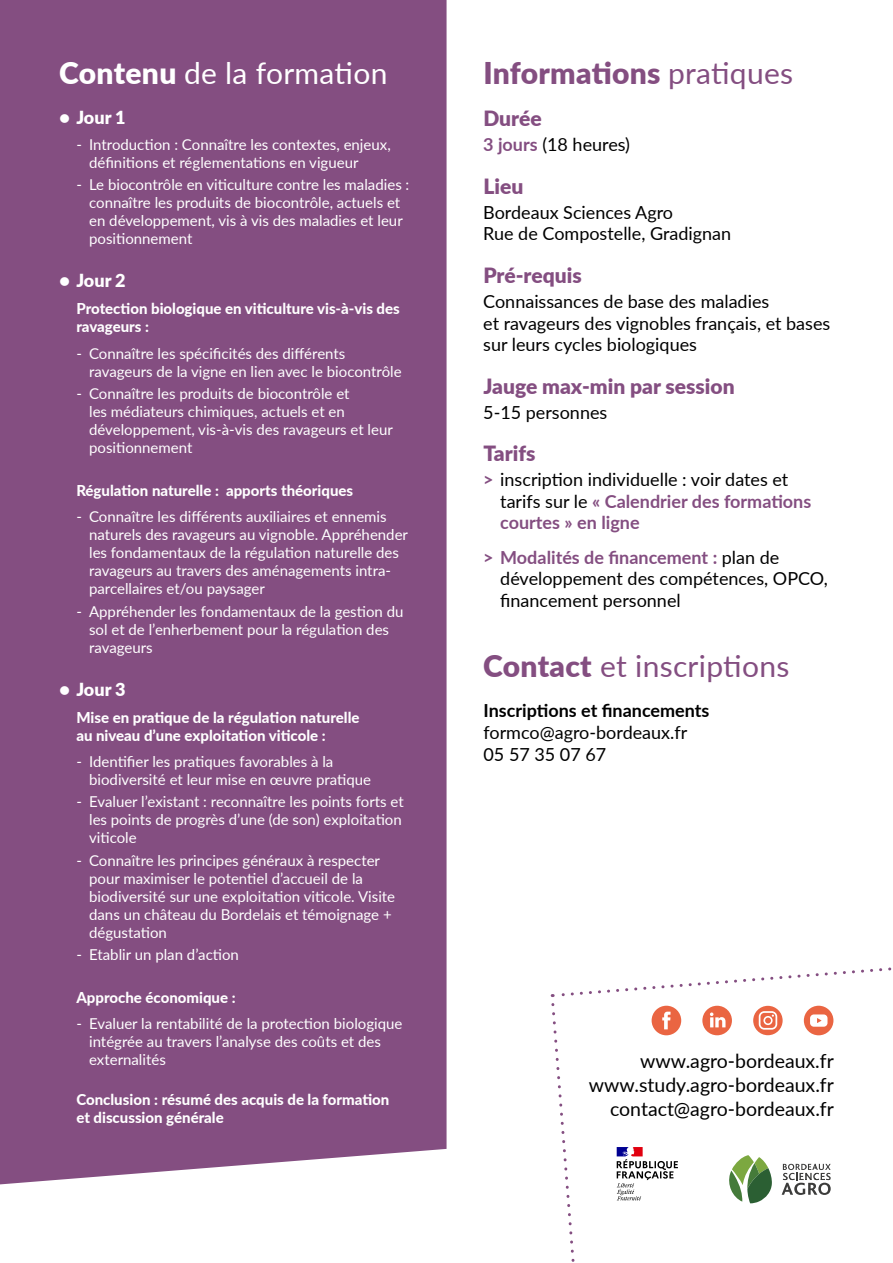
<style>
.page{position:relative;width:893px;height:1263px;background:#fff}
.page>*{position:absolute;margin:0;border:0;box-sizing:border-box;transform-origin:0 0}
.t1{font:900 30px "Lato";letter-spacing:.01em;color:#844e81}
.t2{font:30px "Lato";letter-spacing:.01em;color:#844e81}
.t3{font:30px "Lato";letter-spacing:.01em;color:#fff}
.t4{font:900 21px "Lato";color:#844e81}
.t5{font:19.5px/24px "Lato";color:#000;text-align:right}
.t6{font:18px/21.6px "Lato";color:#000}
.t7{font:700 18px "Lato";color:#000}
.t8{font:900 18px "Lato";color:#fff}
.t9{font:15px/18px "Lato";color:#fff}
.t10{font:800 15px/18px "Lato";color:#fff}
.s1{font-weight:900}
.s2{font-weight:400}
.s3{font-weight:700;color:#844e81}
</style>
<div class="page">
<div style="left:0;top:0;width:447px;height:1184px;background:#844e81"></div>
<svg style="left:550px;top:967px;width:342px;height:295px"></svg>
<h1 class="t3" style="left:59px;top:51px;width:330px"><span class="s1">Contenu</span> de la formation</h1>
<h1 class="t1" style="left:483px;top:50px;width:311px">Informations <span class="s2">pratiques</span></h1>
<h2 class="t4" style="left:483px;top:103px;width:60px">Durée</h2>
<p class="t6" style="left:483px;top:133px;width:148px"><span class="s3">3 jours</span> (18 heures)</p>
<h2 class="t4" style="left:483px;top:170px;width:41px">Lieu</h2>
<p class="t6" style="left:483px;top:201px;width:249px">Bordeaux Sciences Agro<br>Rue de Compostelle, Gradignan</p>
<p class="t8" style="left:59px;top:104px;width:68px">• Jour 1</p>
<p class="t9" style="left:89px;top:135px;width:303px;text-indent:-13px">- Introduction : Connaître les contextes, enjeux, définitions et réglementations en vigueur</p>
<p class="t9" style="left:89px;top:175px;width:322px;text-indent:-13px">- Le biocontrôle en viticulture contre les maladies : connaître les produits de biocontrôle, actuels et en développement, vis à vis des maladies et leur positionnement</p>
<p class="t8" style="left:59px;top:267px;width:68px">• Jour 2</p>
<p class="t10" style="left:76px;top:299px;width:325px">Protection biologique en viticulture vis-à-vis des ravageurs :</p>
<p class="t9" style="left:89px;top:344px;width:314px;text-indent:-13px">- Connaître les spécificités des différents ravageurs de la vigne en lien avec le biocontrôle</p>
<p class="t9" style="left:89px;top:384px;width:305px;text-indent:-13px">- Connaître les produits de biocontrôle et<br>les médiateurs chimiques, actuels et en développement, vis-à-vis des ravageurs et leur positionnement</p>
<p class="t10" style="left:76px;top:481px;width:278px">Régulation naturelle : apports théoriques</p>
<p class="t9" style="left:89px;top:507px;width:320px;text-indent:-13px">- Connaître les différents auxiliaires et ennemis naturels des ravageurs au vignoble. Appréhender les fondamentaux de la régulation naturelle des ravageurs au travers des aménagements intra&shy;parcellaires et/ou paysager</p>
<p class="t9" style="left:89px;top:602px;width:316px;text-indent:-13px">- Appréhender les fondamentaux de la gestion du sol et de l’enherbement pour la régulation des ravageurs</p>
<p class="t8" style="left:59px;top:675px;width:68px">• Jour 3</p>
<p class="t10" style="left:76px;top:707px;width:285px">Mise en pratique de la régulation naturelle au niveau d’une exploitation viticole :</p>
<p class="t9" style="left:89px;top:752px;width:283px;text-indent:-13px">- Identifier les pratiques favorables à la biodiversité et leur mise en œuvre pratique</p>
<p class="t9" style="left:89px;top:792px;width:316px;text-indent:-13px">- Evaluer l’existant : reconnaître les points forts et les points de progrès d’une (de son) exploitation viticole</p>
<p class="t9" style="left:89px;top:850px;width:308px;text-indent:-13px">- Connaître les principes généraux à respecter pour maximiser le potentiel d’accueil de la biodiversité sur une exploitation viticole. Visite dans un château du Bordelais et témoignage + dégustation</p>
<p class="t9" style="left:76px;top:945px;width:164px">- Etablir un plan d’action</p>
<p class="t10" style="left:76px;top:988px;width:161px">Approche économique :</p>
<p class="t9" style="left:89px;top:1014px;width:315px;text-indent:-13px">- Evaluer la rentabilité de la protection biologique intégrée au travers l’analyse des coûts et des externalités</p>
<p class="t10" style="left:76px;top:1089px;width:315px">Conclusion : résumé des acquis de la formation et discussion générale</p>
<h2 class="t4" style="left:483px;top:259px;width:100px">Pré-requis</h2>
<p class="t6" style="left:483px;top:290px;width:349px">Connaissances de base des maladies<br>et ravageurs des vignobles français, et bases sur leurs cycles biologiques</p>
<h2 class="t4" style="left:483px;top:370px;width:253px">Jauge max-min par session</h2>
<p class="t6" style="left:483px;top:401px;width:126px">5-15 personnes</p>
<h2 class="t4" style="left:483px;top:438px;width:54px">Tarifs</h2>
<p class="t6" style="left:500px;top:468px;width:313px;text-indent:-17px"><span class="s3">&gt;</span> inscription individuelle : voir dates et tarifs sur le <span class="s3">« Calendrier des formations courtes » en ligne</span></p>
<p class="t6" style="left:500px;top:546px;width:329px;text-indent:-17px"><span class="s3">&gt; Modalités de financement :</span> plan de développement des compétences, OPCO, financement personnel</p>
<h1 class="t2" style="left:483px;top:645px;width:308px"><span class="s1">Contact</span> et inscriptions</h1>
<p class="t7" style="left:483px;top:697px;width:227px">Inscriptions et financements</p>
<p class="t6" style="left:483px;top:721px;width:205px">formco@agro-bordeaux.fr<br>05 57 35 07 67</p>
<h3 class="t5" style="left:589px;top:1048px;width:246px">www.agro-bordeaux.fr www.study.agro-bordeaux.fr contact@agro-bordeaux.fr</h3>
</div>
